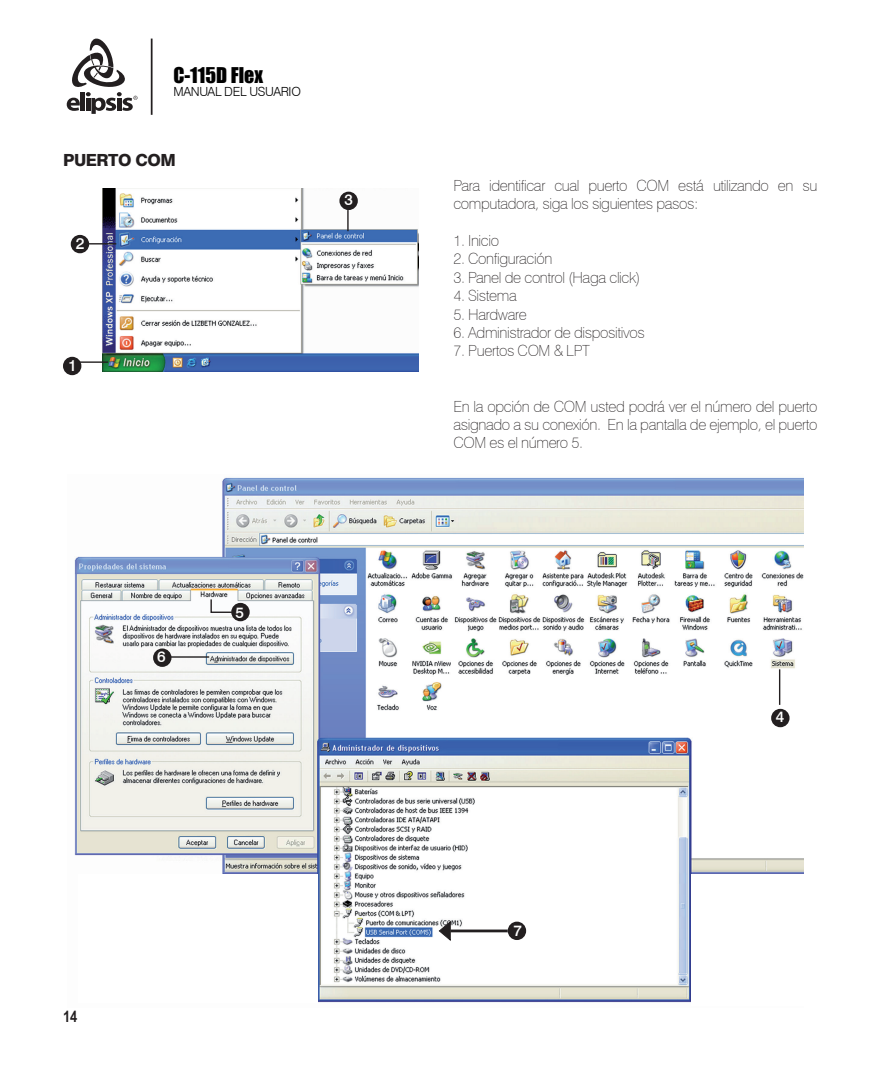
<style>
.page{position:relative;width:882px;height:1071px;background:#fff}
.page>*{position:absolute;margin:0;border:0;box-sizing:border-box;transform-origin:0 0}
.t1{font:19.95px "Impact";color:#000}
.t2{font:800 16.8px "Swiss 721 BT";letter-spacing:-.03em;color:#231f20}
.t3{font:700 15.75px "Arial Narrow";color:#231f20}
.t4{font:500 15.75px "Swiss 721 BT";color:#fff}
.t5{font:100 15.4px/18.4px "Swiss 721 BT";letter-spacing:-.025em;color:#231f20}
.t6{font:500 15.4px "Swiss 721 BT";color:#fff}
.t7{font:300 12.6px "Swiss 721 BT";letter-spacing:-.025em;color:#000}
</style>
<div class="page">
<svg style="left:67px;top:38px;width:71px;height:76px"></svg>
<hr style="left:151px;top:39px;width:2px;height:76px;background:#231f20">
<div style="left:64px;top:358px;width:16px;height:16px;background:#231f20;border-radius:50%"></div>
<div style="left:63px;top:357px;width:18px;height:18px;border:2px solid #231f20;border-radius:50%"></div>
<div style="left:72px;top:236px;width:16px;height:16px;background:#231f20;border-radius:50%"></div>
<div style="left:71px;top:235px;width:18px;height:18px;border:2px solid #231f20;border-radius:50%"></div>
<img style="left:102px;top:189px;width:316px;height:183px">
<hr style="left:79px;top:361px;width:29px;height:2px;background:#231f20">
<hr style="left:84px;top:243px;width:32px;height:2px;background:#231f20">
<hr style="left:347px;top:210px;width:2px;height:21px;background:#231f20">
<div style="left:340px;top:193px;width:17px;height:16px;background:#231f20;border-radius:50%"></div>
<div style="left:339px;top:192px;width:19px;height:18px;border:2px solid #231f20;border-radius:50%"></div>
<img style="left:74px;top:477px;width:729px;height:526px">
<svg style="left:439px;top:922px;width:12px;height:18px"></svg>
<hr style="left:450px;top:930px;width:58px;height:2px;background:#231f20">
<hr style="left:779px;top:669px;width:1px;height:36px;background:#231f20">
<svg style="left:210px;top:598px;width:23px;height:16px"></svg>
<hr style="left:170px;top:656px;width:39px;height:2px;background:#231f20">
<div style="left:772px;top:710px;width:17px;height:16px;background:#231f20;border-radius:50%"></div>
<div style="left:771px;top:709px;width:19px;height:18px;border:2px solid #231f20;border-radius:50%"></div>
<div style="left:232px;top:604px;width:17px;height:16px;background:#231f20;border-radius:50%"></div>
<div style="left:231px;top:603px;width:19px;height:18px;border:2px solid #231f20;border-radius:50%"></div>
<div style="left:154px;top:649px;width:17px;height:17px;background:#231f20;border-radius:50%"></div>
<div style="left:153px;top:649px;width:18px;height:18px;border:2px solid #231f20;border-radius:50%"></div>
<div style="left:509px;top:923px;width:16px;height:16px;background:#231f20;border-radius:50%"></div>
<div style="left:508px;top:922px;width:18px;height:18px;border:2px solid #231f20;border-radius:50%"></div>
<div style="left:78px;top:874px;width:240px;height:129px;background:#fff"></div>
<div style="left:691px;top:874px;width:117px;height:132px;background:#fff"></div>
<p class="t1" style="left:173px;top:60px;width:91px">C-115D Flex</p>
<p class="t7" style="left:173px;top:84px;width:129px">MANUAL DEL USUARIO</p>
<p class="t2" style="left:63px;top:150px;width:114px">PUERTO COM</p>
<p class="t4" style="left:76px;top:233px;width:10px">2</p>
<p class="t4" style="left:68px;top:356px;width:10px">1</p>
<p class="t6" style="left:345px;top:191px;width:10px">3</p>
<p class="t6" style="left:157px;top:648px;width:10px">6</p>
<p class="t6" style="left:235px;top:603px;width:10px">5</p>
<p class="t3" style="left:63px;top:1004px;width:16px">14</p>
<p class="t5" style="left:453px;top:176px;width:366px">Para identificar cual puerto COM está utilizando en su computadora, siga los siguientes pasos:</p>
<p class="t5" style="left:453px;top:231px;width:47px">1. Inicio</p>
<p class="t5" style="left:453px;top:250px;width:101px">2. Configuración</p>
<p class="t5" style="left:453px;top:268px;width:188px">3. Panel de control (Haga click)</p>
<p class="t5" style="left:453px;top:286px;width:65px">4. Sistema</p>
<p class="t5" style="left:453px;top:305px;width:75px">5. Hardware</p>
<p class="t5" style="left:453px;top:323px;width:193px">6. Administrador de dispositivos</p>
<p class="t5" style="left:453px;top:342px;width:138px">7. Puertos COM &amp; LPT</p>
<p class="t5" style="left:453px;top:397px;width:366px;text-align:justify">En la opción de COM usted podrá ver el número del puerto asignado a su conexión. En la pantalla de ejemplo, el puerto COM es el número 5.</p>
<p class="t6" style="left:514px;top:921px;width:10px">7</p>
<p class="t6" style="left:776px;top:707px;width:10px">4</p>
</div>
